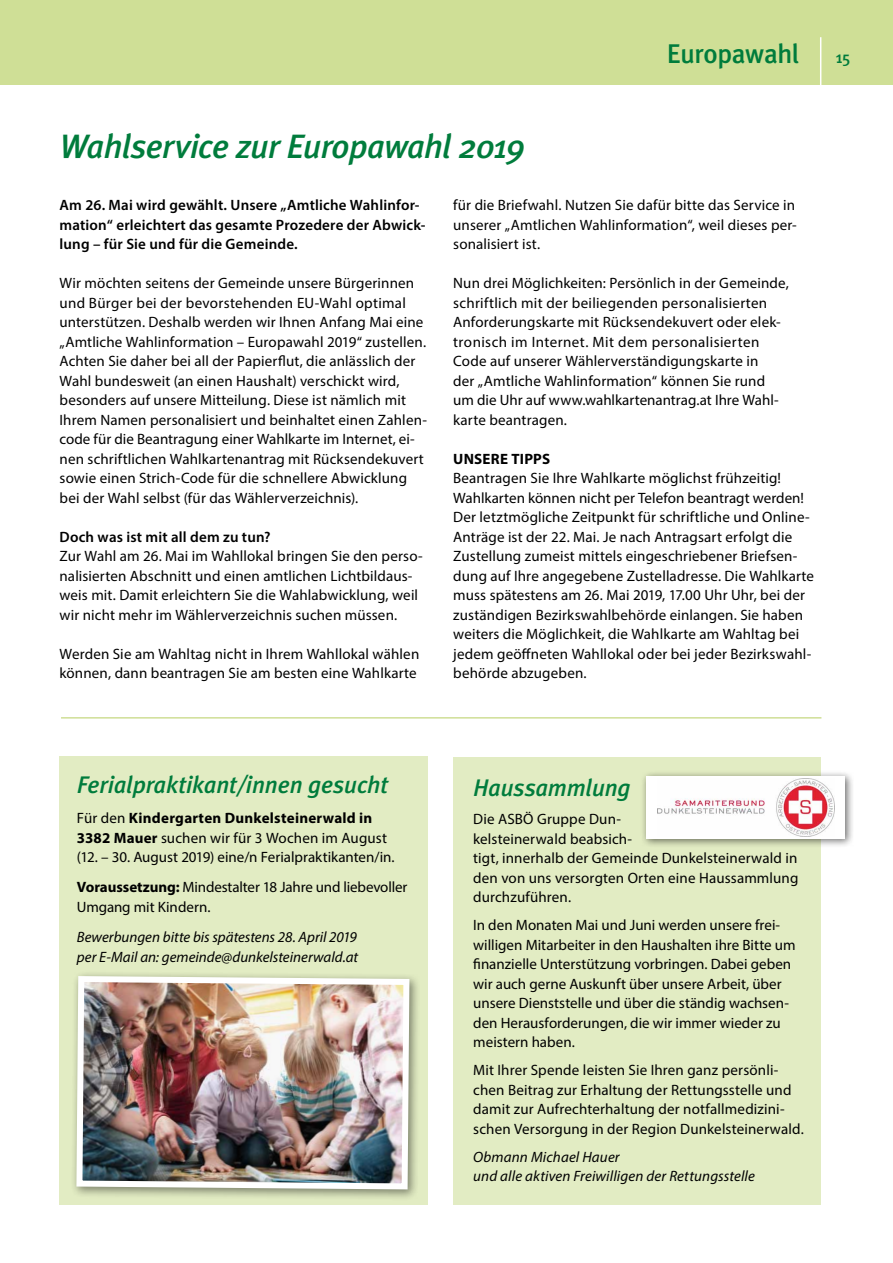
<style>
.page{position:relative;width:893px;height:1263px;background:#fff}
.page>*{position:absolute;margin:0;border:0;box-sizing:border-box;transform-origin:0 0}
.t1{font:italic 500 33.75px "Meta Plus";letter-spacing:-.015em;color:#007c3c}
.t2{font:500 27px "Meta Plus";letter-spacing:-.015em;color:#007c3c}
.t3{font:italic 500 24px "Meta Plus";letter-spacing:-.005em;color:#007c3c}
.t4{font:500 16.5px "Meta Plus";color:#007c3c}
.t5{font:15px/19.5px "Myriad Pro";letter-spacing:.01em;color:#000}
.t6{font:600 15px/19.5px "Myriad Pro";letter-spacing:.01em;color:#000}
.t7{font:italic 15px/19.5px "Myriad Pro";color:#000}
.t8{font:15px/19.5px "Myriad Pro";letter-spacing:-.01em;color:#000}
.t9{font:700 15px "Myriad Pro";letter-spacing:.015em;color:#000}
.s1{font-weight:700}
</style>
<div class="page">
<div style="left:0;top:0;width:893px;height:85px;background:#cfdf96"></div>
<hr style="left:820px;top:37px;width:1px;height:49px;background:#fff">
<div style="left:59px;top:756px;width:368px;height:449px;background:#e2ecc3"></div>
<div style="left:71px;top:970px;width:349px;height:231px;background:#000;opacity:.45"></div>
<img style="left:73px;top:973px;width:339px;height:219px">
<div style="left:453px;top:757px;width:367px;height:448px;background:#e2ecc3"></div>
<div style="left:640px;top:770px;width:214px;height:78px;background:#000;opacity:.55"></div>
<div style="left:646px;top:776px;width:199px;height:63px;background:#fff"></div>
<img style="left:658px;top:778px;width:176px;height:59px">
<hr style="left:61px;top:717px;width:760px;height:2px;background:#cfdf96">
<h2 class="t2" style="left:667px;top:38px;width:134px">Europawahl</h2>
<p class="t4" style="left:836px;top:47px;width:16px">15</p>
<h1 class="t1" style="left:60px;top:127px;width:467px">Wahlservice zur Europawahl 2019</h1>
<p class="t6" style="left:60px;top:195px;width:367px">Am 26. Mai wird gewählt. Unsere „Amtliche Wahlinfor&shy;mation“ erleichtert das gesamte Prozedere der Abwick&shy;lung – für Sie und für die Gemeinde.</p>
<p class="t5" style="left:60px;top:273px;width:369px">Wir möchten seitens der Gemeinde unsere Bürgerinnen und Bürger bei der bevorstehenden EU-Wahl optimal unterstützen. Deshalb werden wir Ihnen Anfang Mai eine „Amtliche Wahlinformation – Europawahl 2019“ zustellen.<br>Achten Sie daher bei all der Papierflut, die anlässlich der Wahl bundesweit (an einen Haushalt) verschickt wird, besonders auf unsere Mitteilung. Diese ist nämlich mit Ihrem Namen personalisiert und beinhaltet einen Zahlen&shy;code für die Beantragung einer Wahlkarte im Internet, ei&shy;nen schriftlichen Wahlkartenantrag mit Rücksendekuvert sowie einen Strich-Code für die schnellere Abwicklung bei der Wahl selbst (für das Wählerverzeichnis).</p>
<p class="t6" style="left:60px;top:526px;width:213px">Doch was ist mit all dem zu tun?</p>
<p class="t5" style="left:60px;top:546px;width:365px">Zur Wahl am 26. Mai im Wahllokal bringen Sie den perso&shy;nalisierten Abschnitt und einen amtlichen Lichtbildaus&shy;weis mit. Damit erleichtern Sie die Wahlabwicklung, weil wir nicht mehr im Wählerverzeichnis suchen müssen.</p>
<p class="t5" style="left:60px;top:643px;width:361px">Werden Sie am Wahltag nicht in Ihrem Wahllokal wählen können, dann beantragen Sie am besten eine Wahlkarte</p>
<p class="t5" style="left:453px;top:195px;width:345px;text-align:justify">für die Briefwahl. Nutzen Sie dafür bitte das Service in unserer „Amtlichen Wahlinformation“, weil dieses per&shy;sonalisiert ist.</p>
<p class="t5" style="left:453px;top:273px;width:337px">Nun drei Möglichkeiten: Persönlich in der Gemeinde, schriftlich mit der beiliegenden personalisierten Anforderungskarte mit Rücksendekuvert oder elek&shy;tronisch im Internet. Mit dem personalisierten Code auf unserer Wählerverständigungskarte in<br>der „Amtliche Wahlinformation“ können Sie rund um die Uhr auf www.wahlkartenantrag.at Ihre Wahl&shy;karte beantragen.</p>
<p class="t9" style="left:453px;top:449px;width:98px">UNSERE TIPPS</p>
<p class="t5" style="left:453px;top:468px;width:362px">Beantragen Sie Ihre Wahlkarte möglichst frühzeitig!<br>Wahlkarten können nicht per Telefon beantragt werden!<br>Der letztmögliche Zeitpunkt für schriftliche und Online-Anträge ist der 22. Mai. Je nach Antragsart erfolgt die Zustellung zumeist mittels eingeschriebener Briefsen&shy;dung auf Ihre angegebene Zustelladresse. Die Wahlkarte muss spätestens am 26. Mai 2019, 17.00 Uhr Uhr, bei der zuständigen Bezirkswahlbehörde einlangen. Sie haben weiters die Möglichkeit, die Wahlkarte am Wahltag bei jedem geöffneten Wahllokal oder bei jeder Bezirkswahl&shy;behörde abzugeben.</p>
<h3 class="t3" style="left:77px;top:771px;width:313px">Ferialpraktikant/innen gesucht</h3>
<p class="t5" style="left:77px;top:808px;width:319px">Für den <span class="s1">Kindergarten Dunkelsteinerwald in<br>3382 Mauer</span> suchen wir für 3 Wochen im August (12. – 30. August 2019) eine/n Ferialpraktikanten/in.</p>
<p class="t8" style="left:77px;top:877px;width:332px"><span class="s1">Voraussetzung:</span> Mindestalter 18 Jahre und liebevoller<br>Umgang mit Kindern.</p>
<p class="t7" style="left:77px;top:927px;width:283px">Bewerbungen bitte bis spätestens 28. April 2019 per E-Mail an: gemeinde@dunkelsteinerwald.at</p>
<h3 class="t3" style="left:473px;top:774px;width:159px">Haussammlung</h3>
<p class="t5" style="left:473px;top:809px;width:327px">Die ASBÖ Gruppe Dun-<br>kelsteinerwald beabsich-<br>tigt, innerhalb der Gemeinde Dunkelsteinerwald in den von uns versorgten Orten eine Haussammlung durchzuführen.</p>
<p class="t5" style="left:473px;top:915px;width:324px">In den Monaten Mai und Juni werden unsere frei&shy;willigen Mitarbeiter in den Haushalten ihre Bitte um finanzielle Unterstützung vorbringen. Dabei geben wir auch gerne Auskunft über unsere Arbeit, über unsere Dienststelle und über die ständig wachsen&shy;den Herausforderungen, die wir immer wieder zu meistern haben.</p>
<p class="t5" style="left:473px;top:1060px;width:332px">Mit Ihrer Spende leisten Sie Ihren ganz persönli&shy;chen Beitrag zur Erhaltung der Rettungsstelle und damit zur Aufrechterhaltung der notfallmedizini&shy;schen Versorgung in der Region Dunkelsteinerwald.</p>
<p class="t7" style="left:473px;top:1147px;width:283px">Obmann Michael Hauer<br>und alle aktiven Freiwilligen der Rettungsstelle</p>
</div>
